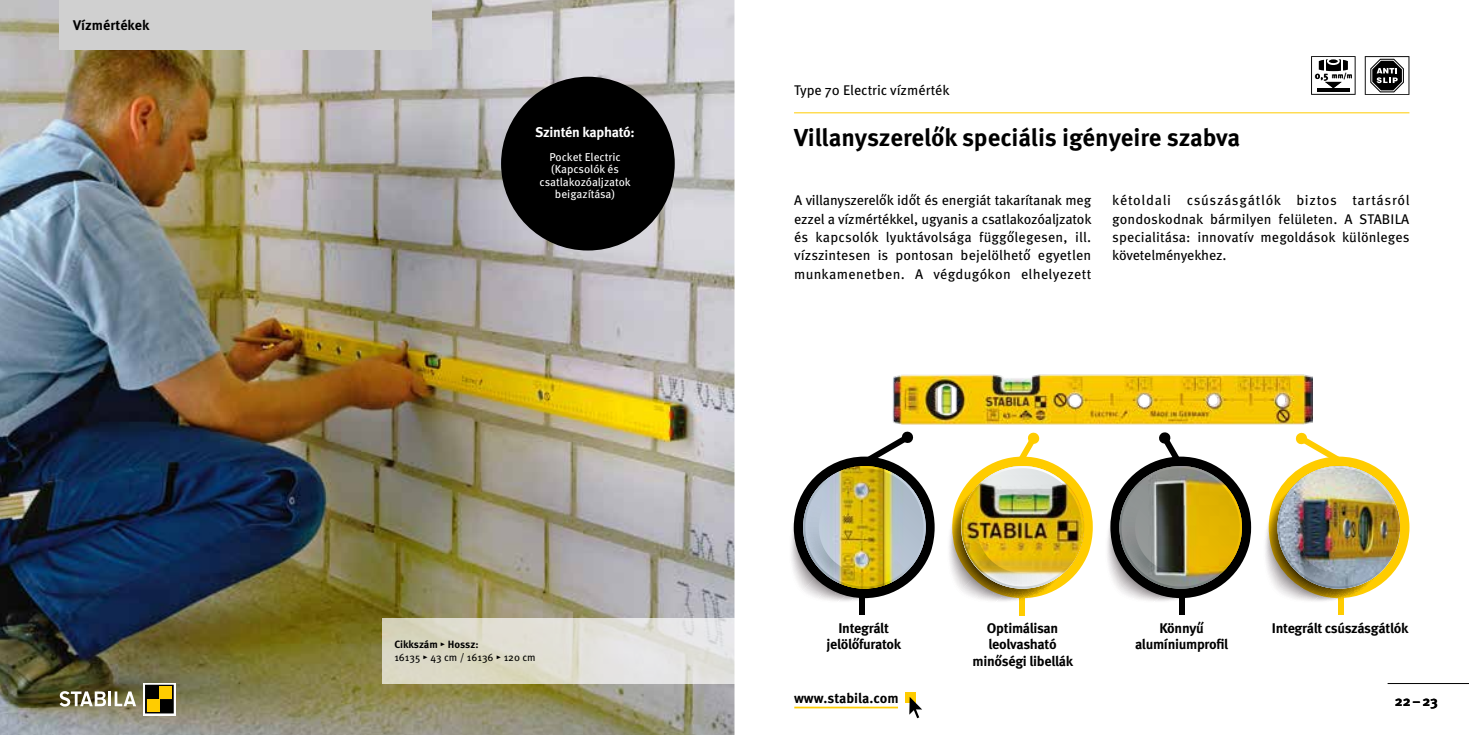
<style>
.page{position:relative;width:1469px;height:735px;background:#fff}
.page>*{position:absolute;margin:0;border:0;box-sizing:border-box;transform-origin:0 0}
.t1{font:700 24.5px "Meta Pro";letter-spacing:-.005em;color:#000}
.t2{font:14px/18.4px "Meta Pro";letter-spacing:.01em;color:#000;text-align:justify}
.t3{font:700 14px/16.8px "Meta Pro";letter-spacing:-.02em;color:#000;text-align:center}
.t4{font:700 14px "Meta Pro";letter-spacing:-.025em;color:#fff}
.t5{font:700 14px "Meta Pro";color:#000}
.t6{font:11.38px/12.2px "Meta Pro";letter-spacing:-.005em;color:#fff;text-align:center}
.t7{font:10.5px "Meta Pro";color:#000}
.t8{font:700 10.5px "Meta Pro";letter-spacing:-.01em;color:#000}
.t9{font:700 7.17px "Meta Pro";color:#000}
.s1{font-size:9.62px}
</style>
<div class="page">
<hr style="left:1387px;top:682px;width:81px;height:1px;background:#000">
<div style="left:905px;top:691px;width:10px;height:11px;background:#fc0"></div>
<svg style="left:909px;top:696px;width:13px;height:21px"></svg>
<hr style="left:794px;top:706px;width:104px;height:2px;background:#fc0">
<img style="left:0;top:0;width:734px;height:734px">
<div style="left:1018px;top:482px;width:6px;height:132px;background:#fc0"></div>
<div style="left:1178px;top:505px;width:6px;height:109px;background:#000"></div>
<div style="left:859px;top:505px;width:6px;height:109px;background:#000"></div>
<div style="left:1338px;top:505px;width:6px;height:109px;background:#fc0"></div>
<svg style="left:791px;top:431px;width:143px;height:170px"></svg>
<svg style="left:949px;top:432px;width:143px;height:173px"></svg>
<svg style="left:1107px;top:432px;width:144px;height:173px"></svg>
<svg style="left:1265px;top:432px;width:144px;height:169px"></svg>
<img style="left:892px;top:374px;width:420px;height:50px">
<hr style="left:794px;top:112px;width:615px;height:1px;background:#fc0">
<img style="left:802px;top:465px;width:124px;height:124px;border-radius:62px">
<img style="left:1277px;top:465px;width:122px;height:123px;border-radius:61px">
<img style="left:1118px;top:465px;width:124px;height:124px;border-radius:62px">
<img style="left:961px;top:475px;width:123px;height:113px">
<svg style="left:1364px;top:56px;width:45px;height:39px"></svg>
<div style="left:501px;top:77px;width:173px;height:173px;background:#000;border-radius:50%"></div>
<svg style="left:382px;top:617px;width:352px;height:66px;background:#dedcd1"></svg>
<svg style="left:1311px;top:56px;width:44px;height:39px"></svg>
<div style="left:60px;top:0;width:372px;height:50px;background:#d0d0d0"></div>
<hr style="left:108px;top:691px;width:3px;height:14px;background:#fff">
<svg style="left:115px;top:691px;width:21px;height:14px"></svg>
<svg style="left:60px;top:690px;width:46px;height:16px"></svg>
<svg style="left:143px;top:682px;width:33px;height:33px"></svg>
<svg style="left:145px;top:684px;width:29px;height:29px"></svg>
<div style="left:159px;top:686px;width:13px;height:12px;background:#fc0"></div>
<div style="left:147px;top:698px;width:12px;height:13px;background:#fc0"></div>
<p class="t5" style="left:73px;top:15px;width:78px">Vízmértékek</p>
<p class="t4" style="left:535px;top:121px;width:101px">Szintén kapható:</p>
<p class="t6" style="left:539px;top:150px;width:93px">Pocket Electric (Kapcsolók és csatlakozóaljzatok beigazítása)</p>
<p class="t8" style="left:394px;top:636px;width:86px">Cikkszám ▸ Hossz:</p>
<p class="t7" style="left:394px;top:648px;width:143px">16135 ▸ 43 cm / 16136 ▸ 120 cm</p>
<p class="t2" style="left:794px;top:80px;width:157px">Type 70 Electric vízmérték</p>
<h1 class="t1" style="left:794px;top:118px;width:448px">Villanyszerelők speciális igényeire szabva</h1>
<p class="t9" style="left:1314px;top:70px;width:39px"><span class="s1">0,5</span> mm/m</p>
<p class="t2" style="left:794px;top:190px;width:299px">A villanyszerelők időt és energiát takarítanak meg ezzel a vízmértékkel, ugyanis a csatlakozóaljzatok és kapcsolók lyuktávolsága függőlegesen, ill. vízszintesen is pontosan bejelölhető egyetlen munkamenetben. A végdugókon elhelyezett</p>
<p class="t2" style="left:1112px;top:190px;width:299px">kétoldali csúszásgátlók biztos tartásról gondoskodnak bármilyen felületen. A STABILA specialitása: innovatív megoldások különleges követelményekhez.</p>
<p class="t3" style="left:826px;top:618px;width:76px">Integrált jelölőfuratok</p>
<p class="t3" style="left:972px;top:618px;width:102px">Optimálisan leolvasható minőségi libellák</p>
<p class="t3" style="left:1135px;top:618px;width:95px">Könnyű alumíniumprofil</p>
<p class="t3" style="left:1271px;top:618px;width:138px">Integrált csúszásgátlók</p>
<p class="t3" style="left:794px;top:688px;width:106px">www.stabila.com</p>
<p class="t3" style="left:1394px;top:691px;width:45px">22–23</p>
</div>
